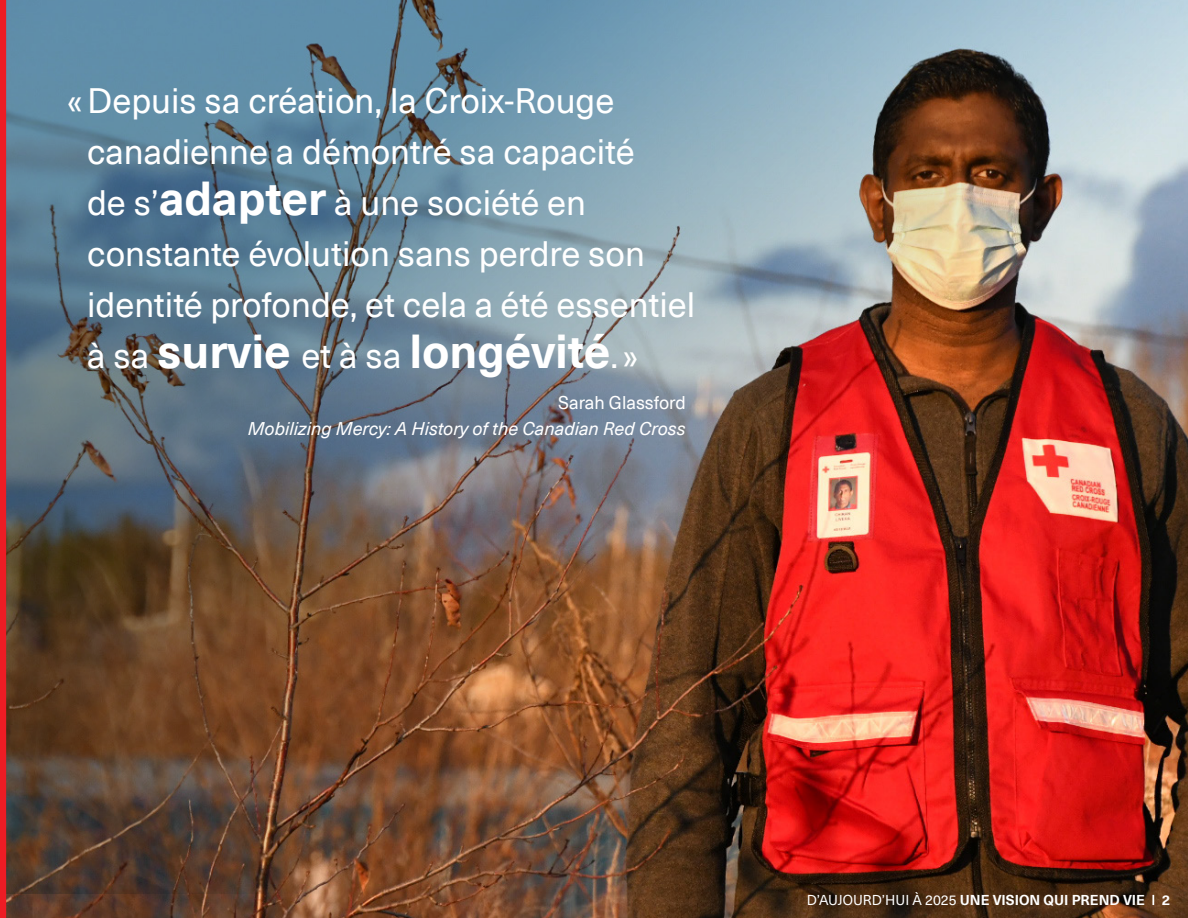
<style>
.page{position:relative;width:1188px;height:918px;background:#fff}
.page>*{position:absolute;margin:0;border:0;box-sizing:border-box;transform-origin:0 0}
.Body_2{font:700 46.5px "Neue Haas Unica Pro";color:#fff}
.Body_2-2{font:34.5px/51px "Neue Haas Unica Pro";color:#fff}
.Body_2-3{font:italic 18px "Neue Haas Unica Pro";color:#fff}
.Body_2-4{font:18px "Neue Haas Unica Pro";color:#fff}
.Body_2-5{font:700 13.95px "Neue Haas Unica Pro";color:#fff}
.s1{font-weight:700;font-size:46.5px}
.s2{font-weight:400;font-size:34.5px}
.s3{font-weight:400}
</style>
<div class="page">
<img style="left:6px;top:894px;width:1182px;height:24px">
<img style="left:6px;top:0;width:1182px;height:894px">
<div style="left:0;top:0;width:6px;height:918px;background:#ed1c24"></div>
<svg style="left:1152px;top:895px;width:2px;height:10px"></svg>
<p class="Body_2-2" style="left:87px;top:76px;width:610px;text-indent:-20px">«Depuis sa création, la Croix-Rouge canadienne a démontré sa capacité<br>de s’<span class="s1">adapter</span> à une société en constante évolution sans perdre son identité profonde, et cela a été essentiel</p>
<p class="Body_2" style="left:87px;top:323px;width:553px"><span class="s2">à sa</span> survie <span class="s2">et à sa</span> longévité<span class="s2">. »</span></p>
<p class="Body_2-4" style="left:558px;top:392px;width:129px">Sarah Glassford</p>
<p class="Body_2-3" style="left:248px;top:417px;width:440px">Mobilizing Mercy: A History of the Canadian Red Cross</p>
<p class="Body_2-5" style="left:807px;top:891px;width:340px"><span class="s3">D’AUJOURD’HUI À 2025</span> UNE VISION QUI PREND VI E</p>
<p class="Body_2-5" style="left:1162px;top:891px;width:10px">2</p>
</div>
